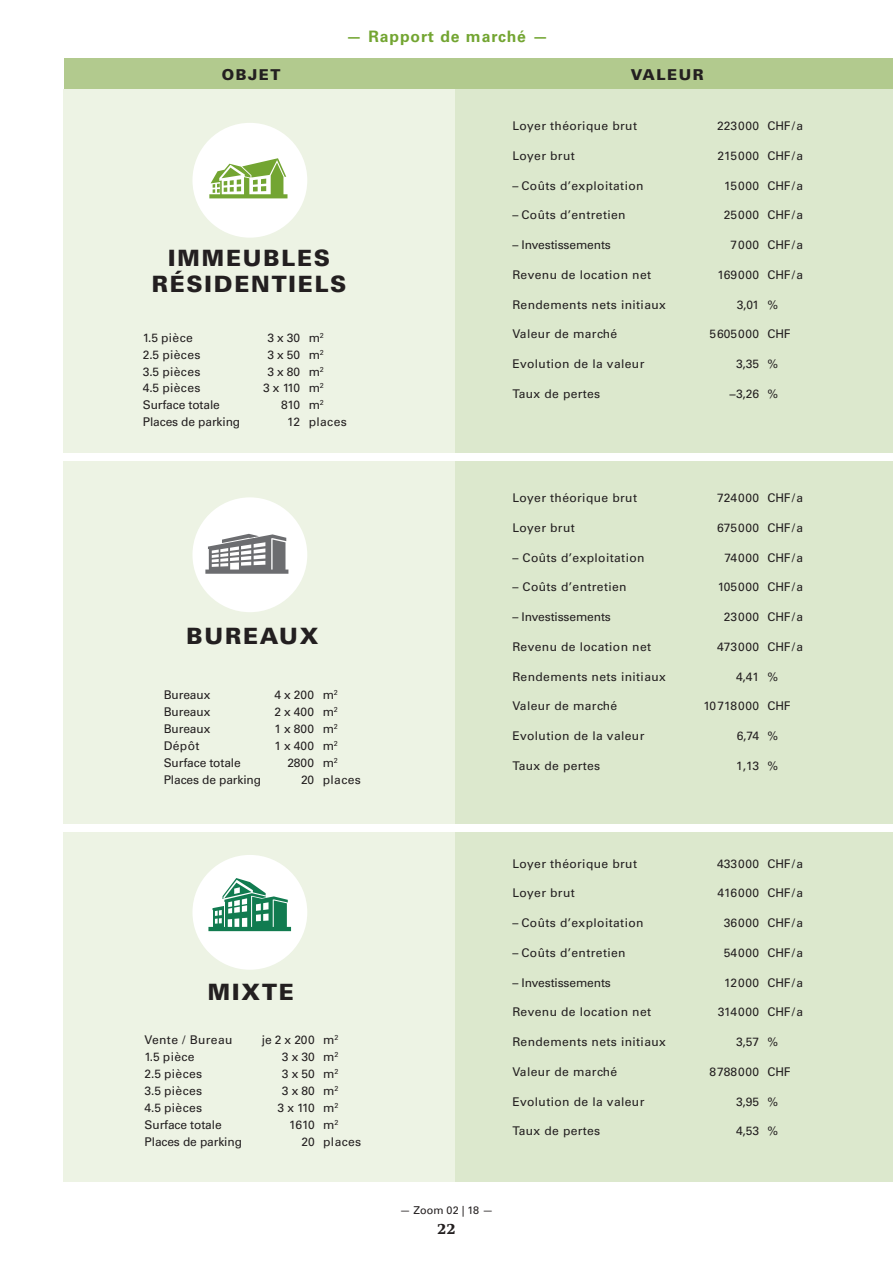
<style>
.page{position:relative;width:893px;height:1263px;background:#fff}
.page>*{position:absolute;margin:0;border:0;box-sizing:border-box;transform-origin:0 0}
.t1{font:900 22.5px/25.5px "Univers LT Std";letter-spacing:.08em;color:#231f20;text-align:center}
.t2{font:700 15.75px "Univers LT Std";letter-spacing:.06em;color:#73a532}
.t3{font:800 15.75px "Swift";color:#231f20}
.t4{font:900 15px "Univers LT Std";letter-spacing:.1em;color:#231f20}
.t5{font:12px "Univers LT Std";letter-spacing:.03em;color:#231f20}
.t6{font:12px "Univers LT Std";letter-spacing:-.01em;color:#231f20}
.t7{font:12px "Univers LT Std";letter-spacing:.01em;color:#231f20}
.t8{font:10.8px "Univers LT Std";color:#231f20}
</style>
<div class="page">
<div style="left:65px;top:58px;width:828px;height:31px;background:#b2ca8e"></div>
<div style="left:64px;top:89px;width:391px;height:1093px;background:#edf3e4"></div>
<div style="left:455px;top:89px;width:438px;height:1093px;background:#dce8cd"></div>
<div style="left:192px;top:123px;width:115px;height:115px;background:#fff;border-radius:50%"></div>
<svg style="left:209px;top:158px;width:78px;height:40px"></svg>
<div style="left:192px;top:497px;width:115px;height:115px;background:#fff;border-radius:50%"></div>
<svg style="left:205px;top:534px;width:83px;height:40px"></svg>
<div style="left:192px;top:855px;width:115px;height:115px;background:#fff;border-radius:50%"></div>
<svg style="left:208px;top:878px;width:83px;height:53px"></svg>
<div style="left:64px;top:454px;width:829px;height:7px;background:#fff"></div>
<div style="left:64px;top:824px;width:829px;height:7px;background:#fff"></div>
<h2 class="t2" style="left:346px;top:28px;width:203px">— Rapport de marché —</h2>
<p class="t4" style="left:222px;top:65px;width:60px">OBJET</p>
<p class="t4" style="left:631px;top:65px;width:74px">VALEUR</p>
<h1 class="t1" style="left:152px;top:245px;width:196px">IMMEUBLES<br>RÉSIDENTIELS</h1>
<p class="t5" style="left:143px;top:330px;width:52px">1.5 pièce</p>
<p class="t5" style="left:267px;top:330px;width:58px">3 x 30 m<sup>2</sup></p>
<p class="t5" style="left:143px;top:347px;width:59px">2.5 pièces</p>
<p class="t5" style="left:267px;top:347px;width:58px">3 x 50 m<sup>2</sup></p>
<p class="t5" style="left:143px;top:364px;width:59px">3.5 pièces</p>
<p class="t5" style="left:267px;top:364px;width:58px">3 x 80 m<sup>2</sup></p>
<p class="t5" style="left:143px;top:381px;width:59px">4.5 pièces</p>
<p class="t5" style="left:263px;top:381px;width:62px">3 x 110 m<sup>2</sup></p>
<p class="t6" style="left:143px;top:398px;width:79px">Surface totale</p>
<p class="t5" style="left:281px;top:398px;width:44px">810 m<sup>2</sup></p>
<p class="t6" style="left:143px;top:415px;width:99px">Places de parking</p>
<p class="t5" style="left:287px;top:415px;width:61px">12 places</p>
<h1 class="t1" style="left:186px;top:623px;width:134px">BUREAUX</h1>
<p class="t6" style="left:164px;top:688px;width:48px">Bureaux</p>
<p class="t5" style="left:274px;top:688px;width:65px">4 x 200 m<sup>2</sup></p>
<p class="t6" style="left:164px;top:705px;width:48px">Bureaux</p>
<p class="t5" style="left:274px;top:705px;width:65px">2 x 400 m<sup>2</sup></p>
<p class="t6" style="left:164px;top:722px;width:48px">Bureaux</p>
<p class="t5" style="left:274px;top:722px;width:65px">1 x 800 m<sup>2</sup></p>
<p class="t5" style="left:164px;top:738px;width:37px">Dépôt</p>
<p class="t5" style="left:274px;top:738px;width:65px">1 x 400 m<sup>2</sup></p>
<p class="t6" style="left:164px;top:755px;width:79px">Surface totale</p>
<p class="t5" style="left:287px;top:755px;width:52px">2800 m<sup>2</sup></p>
<p class="t6" style="left:164px;top:772px;width:99px">Places de parking</p>
<p class="t5" style="left:301px;top:772px;width:61px">20 places</p>
<h1 class="t1" style="left:208px;top:979px;width:87px">MIXTE</h1>
<p class="t5" style="left:145px;top:1032px;width:90px">Vente / Bureau</p>
<p class="t5" style="left:262px;top:1032px;width:78px">je 2 x 200 m<sup>2</sup></p>
<p class="t5" style="left:145px;top:1049px;width:52px">1.5 pièce</p>
<p class="t5" style="left:282px;top:1049px;width:58px">3 x 30 m<sup>2</sup></p>
<p class="t5" style="left:145px;top:1066px;width:59px">2.5 pièces</p>
<p class="t5" style="left:282px;top:1066px;width:58px">3 x 50 m<sup>2</sup></p>
<p class="t5" style="left:145px;top:1083px;width:59px">3.5 pièces</p>
<p class="t5" style="left:282px;top:1083px;width:58px">3 x 80 m<sup>2</sup></p>
<p class="t5" style="left:145px;top:1100px;width:59px">4.5 pièces</p>
<p class="t5" style="left:278px;top:1100px;width:62px">3 x 110 m<sup>2</sup></p>
<p class="t6" style="left:145px;top:1117px;width:79px">Surface totale</p>
<p class="t5" style="left:289px;top:1117px;width:51px">1610 m<sup>2</sup></p>
<p class="t6" style="left:145px;top:1134px;width:99px">Places de parking</p>
<p class="t5" style="left:301px;top:1134px;width:61px">20 places</p>
<p class="t5" style="left:512px;top:119px;width:126px">Loyer théorique brut</p>
<p class="t6" style="left:717px;top:119px;width:87px">223000 CHF/a</p>
<p class="t5" style="left:512px;top:148px;width:64px">Loyer brut</p>
<p class="t6" style="left:717px;top:148px;width:87px">215000 CHF/a</p>
<p class="t5" style="left:512px;top:178px;width:133px">– Coûts d’exploitation</p>
<p class="t7" style="left:724px;top:178px;width:81px">15000 CHF/a</p>
<p class="t5" style="left:512px;top:208px;width:115px">– Coûts d’entretien</p>
<p class="t7" style="left:724px;top:208px;width:81px">25000 CHF/a</p>
<p class="t6" style="left:512px;top:238px;width:100px">– Investissements</p>
<p class="t5" style="left:730px;top:238px;width:74px">7000 CHF/a</p>
<p class="t5" style="left:512px;top:268px;width:140px">Revenu de location net</p>
<p class="t6" style="left:717px;top:268px;width:87px">169000 CHF/a</p>
<p class="t5" style="left:512px;top:297px;width:155px">Rendements nets initiaux</p>
<p class="t5" style="left:737px;top:297px;width:43px">3,01 %</p>
<p class="t5" style="left:512px;top:327px;width:106px">Valeur de marché</p>
<p class="t7" style="left:709px;top:327px;width:83px">5605000 CHF</p>
<p class="t5" style="left:512px;top:357px;width:134px">Evolution de la valeur</p>
<p class="t5" style="left:736px;top:357px;width:44px">3,35 %</p>
<p class="t5" style="left:512px;top:387px;width:89px">Taux de pertes</p>
<p class="t5" style="left:729px;top:387px;width:51px">−3,26 %</p>
<p class="t5" style="left:512px;top:491px;width:126px">Loyer théorique brut</p>
<p class="t6" style="left:717px;top:491px;width:87px">724000 CHF/a</p>
<p class="t5" style="left:512px;top:520px;width:64px">Loyer brut</p>
<p class="t6" style="left:717px;top:520px;width:87px">675000 CHF/a</p>
<p class="t5" style="left:512px;top:550px;width:134px">– Coûts d’exploitation</p>
<p class="t7" style="left:724px;top:550px;width:80px">74000 CHF/a</p>
<p class="t5" style="left:512px;top:580px;width:116px">– Coûts d’entretien</p>
<p class="t6" style="left:718px;top:580px;width:87px">105000 CHF/a</p>
<p class="t6" style="left:512px;top:610px;width:100px">– Investissements</p>
<p class="t7" style="left:724px;top:610px;width:81px">23000 CHF/a</p>
<p class="t5" style="left:512px;top:639px;width:140px">Revenu de location net</p>
<p class="t6" style="left:717px;top:639px;width:87px">473000 CHF/a</p>
<p class="t5" style="left:512px;top:669px;width:155px">Rendements nets initiaux</p>
<p class="t5" style="left:736px;top:669px;width:44px">4,41 %</p>
<p class="t5" style="left:512px;top:699px;width:106px">Valeur de marché</p>
<p class="t6" style="left:704px;top:699px;width:89px">10718000 CHF</p>
<p class="t5" style="left:512px;top:729px;width:134px">Evolution de la valeur</p>
<p class="t5" style="left:737px;top:729px;width:43px">6,74 %</p>
<p class="t5" style="left:512px;top:758px;width:89px">Taux de pertes</p>
<p class="t5" style="left:736px;top:758px;width:43px">1,13 %</p>
<p class="t5" style="left:512px;top:856px;width:126px">Loyer théorique brut</p>
<p class="t6" style="left:717px;top:856px;width:87px">433000 CHF/a</p>
<p class="t5" style="left:512px;top:886px;width:64px">Loyer brut</p>
<p class="t6" style="left:717px;top:886px;width:87px">416000 CHF/a</p>
<p class="t5" style="left:512px;top:916px;width:133px">– Coûts d’exploitation</p>
<p class="t7" style="left:724px;top:916px;width:81px">36000 CHF/a</p>
<p class="t5" style="left:512px;top:945px;width:115px">– Coûts d’entretien</p>
<p class="t7" style="left:724px;top:945px;width:81px">54000 CHF/a</p>
<p class="t6" style="left:512px;top:975px;width:100px">– Investissements</p>
<p class="t7" style="left:724px;top:975px;width:81px">12000 CHF/a</p>
<p class="t5" style="left:512px;top:1005px;width:140px">Revenu de location net</p>
<p class="t6" style="left:718px;top:1005px;width:87px">314000 CHF/a</p>
<p class="t5" style="left:512px;top:1035px;width:155px">Rendements nets initiaux</p>
<p class="t5" style="left:736px;top:1035px;width:44px">3,57 %</p>
<p class="t5" style="left:512px;top:1064px;width:106px">Valeur de marché</p>
<p class="t7" style="left:709px;top:1064px;width:83px">8788000 CHF</p>
<p class="t5" style="left:512px;top:1094px;width:134px">Evolution de la valeur</p>
<p class="t5" style="left:736px;top:1094px;width:44px">3,95 %</p>
<p class="t5" style="left:512px;top:1124px;width:89px">Taux de pertes</p>
<p class="t5" style="left:736px;top:1124px;width:44px">4,53 %</p>
<p class="t8" style="left:400px;top:1204px;width:95px">— Zoom 02 | 18 —</p>
<h2 class="t3" style="left:437px;top:1220px;width:20px">22</h2>
</div>
